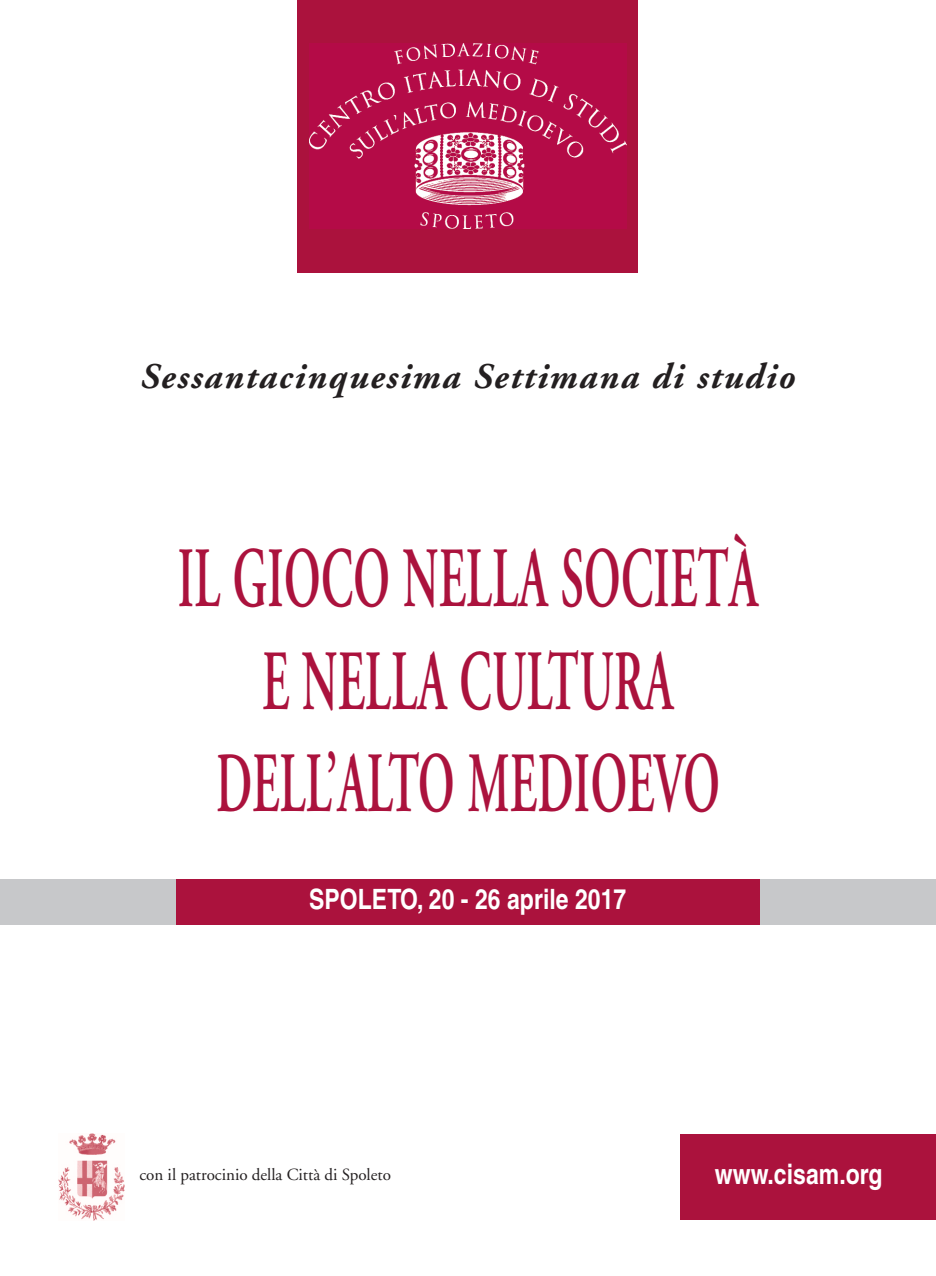
<style>
.page{position:relative;width:936px;height:1276px;background:#fff}
.page>*{position:absolute;margin:0;border:0;box-sizing:border-box;transform-origin:0 0}
.t1{font:600 85.6px/102.6px "Adobe Garamond";letter-spacing:.01em;color:#ab123d;text-align:center;scale:.54 1}
.t2{font:italic 700 36px "Adobe Garamond";letter-spacing:.05em;color:#231f20}
.t3{font:700 condensed 28px "Helvetica";color:#fff}
.t4{font:17px "Adobe Garamond";color:#231f20}
</style>
<div class="page">
<div style="left:148px;top:879px;width:668px;height:45px;background:#ab123d"></div>
<div style="left:298px;top:0;width:340px;height:272px;background:#ab123d"></div>
<img style="left:309px;top:44px;width:317px;height:184px">
<div style="left:0;top:879px;width:176px;height:45px;background:#c7c8ca"></div>
<div style="left:760px;top:879px;width:175px;height:45px;background:#c7c8ca"></div>
<div style="left:680px;top:1134px;width:255px;height:85px;background:#ab123d"></div>
<img style="left:59px;top:1133px;width:66px;height:87px">
<p class="t2" style="left:141px;top:362px;width:656px">Sessantacinquesima Settimana di studio</p>
<p class="t1" style="left:178px;top:535px;width:1076px">IL GIOCO NELLA SOCIETÀ<br>E NELLA CULTURA<br>DELL’ALTO MEDIOEVO</p>
<p class="t3" style="left:309px;top:889px;width:319px">SPOLETO, 20 - 26 aprile 2017</p>
<p class="t4" style="left:139px;top:1168px;width:253px">con il patrocinio della Città di Spoleto</p>
<p class="t3" style="left:714px;top:1164px;width:169px">www.cisam.org</p>
</div>
